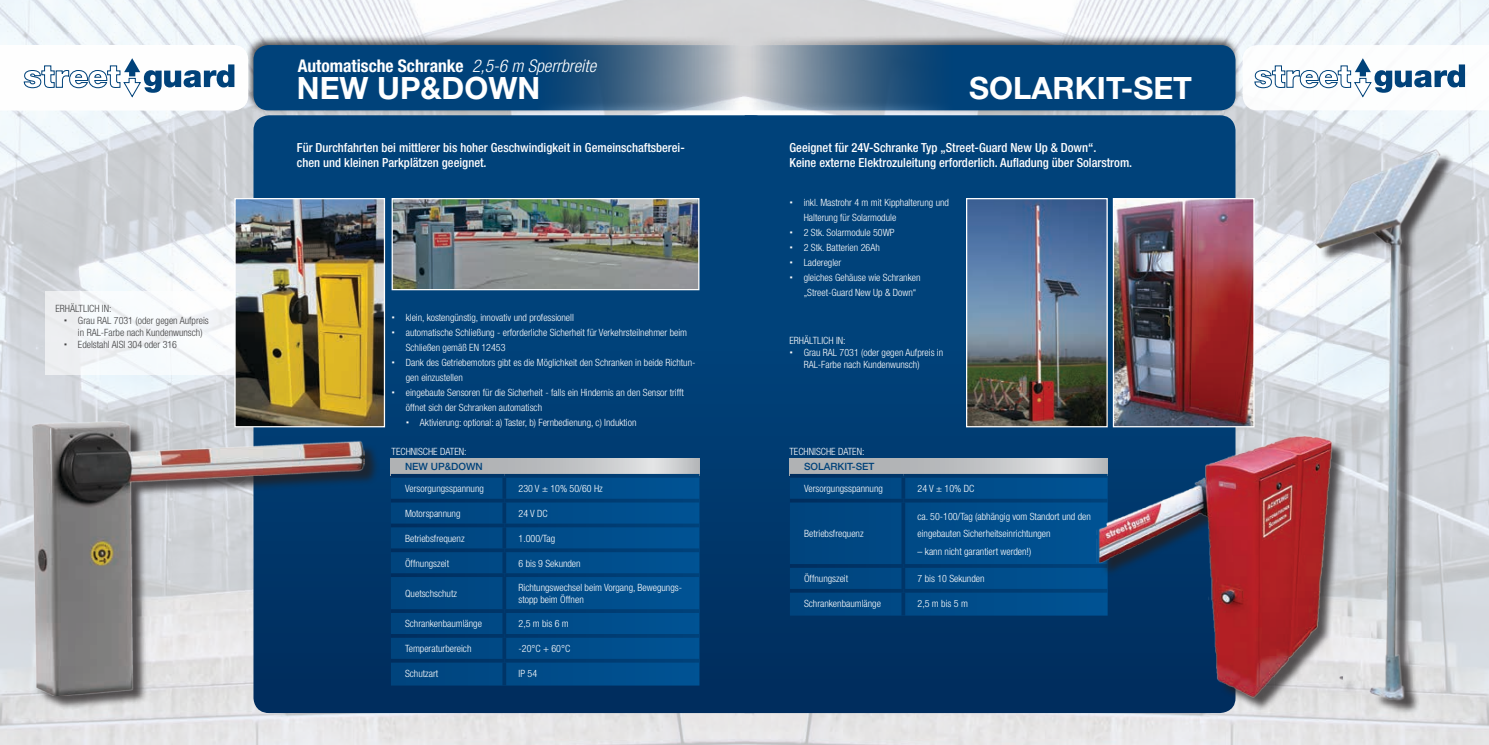
<style>
.page{position:relative;width:1489px;height:745px;background:#fff}
.page>*{position:absolute;margin:0;border:0;box-sizing:border-box;transform-origin:0 0}
.t1{font:700 30.75px "Helvetica Neue";color:#fff}
.t2{font:700 condensed 17.5px "Helvetica Neue";color:#fff}
.t3{font:500 condensed 12.5px/15px "Helvetica Neue";color:#fff}
.t4{font:300 condensed 10px/15px "Helvetica Neue";color:#fff}
.t5{font:300 condensed 10px/12px "Helvetica Neue";color:#414142}
.t6{font:500 10px "Helvetica Neue";color:#00427a}
.s1{font-weight:300;font-style:italic}
</style>
<div class="page">
<img style="left:0;top:0;width:1488px;height:744px">
<div style="left:253px;top:115px;width:516px;height:597px;background:linear-gradient(to bottom,#024982,#003061);border-radius:15px"></div>
<div style="left:245px;top:35px;width:494px;height:79px;background:#231f20;opacity:.75"></div>
<svg style="left:253px;top:45px;width:566px;height:65px;fill:#00427a"></svg>
<svg style="left:744px;top:115px;width:491px;height:597px"></svg>
<div style="left:746px;top:35px;width:494px;height:79px;background:#231f20;opacity:.75"></div>
<svg style="left:670px;top:45px;width:565px;height:65px;fill:#02427a"></svg>
<svg style="left:0;top:45px;width:248px;height:65px"></svg>
<svg style="left:391px;top:458px;width:308px;height:15px"></svg>
<svg style="left:391px;top:477px;width:308px;height:208px"></svg>
<svg style="left:391px;top:498px;width:113px;height:4px"></svg>
<svg style="left:504px;top:498px;width:195px;height:4px"></svg>
<svg style="left:391px;top:523px;width:113px;height:4px"></svg>
<svg style="left:504px;top:523px;width:195px;height:4px"></svg>
<svg style="left:391px;top:548px;width:113px;height:4px"></svg>
<svg style="left:504px;top:548px;width:195px;height:4px"></svg>
<hr style="left:391px;top:573px;width:113px;height:3px;background:#fff">
<hr style="left:504px;top:573px;width:195px;height:3px;background:#fff">
<svg style="left:391px;top:608px;width:113px;height:4px"></svg>
<svg style="left:504px;top:608px;width:195px;height:4px"></svg>
<svg style="left:391px;top:633px;width:113px;height:4px"></svg>
<svg style="left:504px;top:633px;width:195px;height:4px"></svg>
<svg style="left:391px;top:473px;width:113px;height:4px"></svg>
<svg style="left:504px;top:473px;width:195px;height:4px"></svg>
<svg style="left:502px;top:477px;width:4px;height:21px"></svg>
<svg style="left:502px;top:502px;width:4px;height:21px"></svg>
<svg style="left:502px;top:527px;width:4px;height:21px"></svg>
<svg style="left:502px;top:552px;width:4px;height:21px"></svg>
<svg style="left:502px;top:576px;width:4px;height:32px"></svg>
<svg style="left:502px;top:612px;width:4px;height:21px"></svg>
<svg style="left:502px;top:637px;width:4px;height:21px"></svg>
<svg style="left:391px;top:658px;width:113px;height:4px"></svg>
<svg style="left:504px;top:658px;width:195px;height:4px"></svg>
<svg style="left:502px;top:662px;width:4px;height:23px"></svg>
<svg style="left:789px;top:458px;width:301px;height:15px"></svg>
<svg style="left:789px;top:477px;width:301px;height:138px"></svg>
<svg style="left:789px;top:498px;width:114px;height:4px"></svg>
<svg style="left:903px;top:498px;width:187px;height:4px"></svg>
<svg style="left:789px;top:563px;width:114px;height:4px"></svg>
<svg style="left:903px;top:563px;width:187px;height:4px"></svg>
<svg style="left:789px;top:473px;width:114px;height:4px"></svg>
<svg style="left:903px;top:473px;width:187px;height:4px"></svg>
<svg style="left:901px;top:477px;width:4px;height:21px"></svg>
<svg style="left:901px;top:502px;width:4px;height:61px"></svg>
<svg style="left:901px;top:567px;width:4px;height:21px"></svg>
<svg style="left:789px;top:588px;width:114px;height:4px"></svg>
<svg style="left:903px;top:588px;width:187px;height:4px"></svg>
<svg style="left:901px;top:592px;width:4px;height:23px"></svg>
<img style="left:1090px;top:426px;width:128px;height:282px">
<img style="left:236px;top:200px;width:147px;height:225px">
<div style="left:234px;top:198px;width:151px;height:229px;border:1px solid #fff"></div>
<div style="left:45px;top:291px;width:189px;height:83px;background:linear-gradient(to right,#eef1f3,#fafcfd)"></div>
<div style="left:35px;top:423px;width:345px;height:287px;background:#231f20;opacity:.75"></div>
<img style="left:33px;top:421px;width:331px;height:273px">
<svg style="left:1242px;top:45px;width:246px;height:65px"></svg>
<img style="left:1114px;top:200px;width:104px;height:225px">
<div style="left:1112px;top:198px;width:142px;height:229px;border:1px solid #fff"></div>
<img style="left:967px;top:200px;width:138px;height:225px">
<div style="left:965px;top:198px;width:142px;height:229px;border:1px solid #fff"></div>
<img style="left:1218px;top:140px;width:270px;height:585px">
<img style="left:393px;top:200px;width:304px;height:88px">
<div style="left:391px;top:198px;width:308px;height:92px;border:1px solid #fff"></div>
<p class="t5" style="left:78px;top:302px;width:132px;text-indent:-22px">ERHÄLTLICH IN:<br>Grau RAL 7031 (oder gegen Aufpreis in RAL-Farbe nach Kundenwunsch)<br>Edelstahl AISI 304 oder 316</p>
<h2 class="t2" style="left:298px;top:55px;width:300px">Automatische Schranke <span class="s1">2,5-6 m Sperrbreite</span></h2>
<h1 class="t1" style="left:297px;top:69px;width:245px">NEW UP&amp;DOWN</h1>
<h1 class="t1" style="left:969px;top:69px;width:224px">SOLARKIT-SET</h1>
<p class="t3" style="left:297px;top:139px;width:389px">Für Durchfahrten bei mittlerer bis hoher Geschwindigkeit in Gemeinschaftsberei&shy;chen und kleinen Parkplätzen geeignet.</p>
<p class="t3" style="left:789px;top:139px;width:344px">Geeignet für 24V-Schranke Typ „Street-Guard New Up &amp; Down“.<br>Keine externe Elektrozuleitung erforderlich. Aufladung über Solarstrom.</p>
<p class="t4" style="left:406px;top:309px;width:169px">klein, kostengünstig, innovativ und professionell</p>
<p class="t4" style="left:406px;top:324px;width:283px">automatische Schließung - erforderliche Sicherheit für Verkehrsteilnehmer beim</p>
<p class="t4" style="left:406px;top:339px;width:101px">Schließen gemäß EN 12453</p>
<p class="t4" style="left:406px;top:354px;width:291px">Dank des Getriebemotors gibt es die Möglichkeit den Schranken in beide Richtun-</p>
<p class="t4" style="left:406px;top:369px;width:58px">gen einzustellen</p>
<p class="t4" style="left:406px;top:384px;width:280px">eingebaute Sensoren für die Sicherheit - falls ein Hindernis an den Sensor trifft</p>
<p class="t4" style="left:406px;top:399px;width:138px">öffnet sich der Schranken automatisch</p>
<p class="t4" style="left:420px;top:414px;width:218px">Aktivierung: optional: a) Taster, b) Fernbedienung, c) Induktion</p>
<p class="t6" style="left:405px;top:460px;width:79px">NEW UP&amp;DOWN</p>
<p class="t4" style="left:405px;top:481px;width:80px">Versorgungsspannung</p>
<p class="t4" style="left:518px;top:481px;width:86px">230 V ± 10% 50/60 Hz</p>
<p class="t4" style="left:405px;top:505px;width:57px">Motorspannung</p>
<p class="t4" style="left:518px;top:505px;width:31px">24 V DC</p>
<p class="t4" style="left:405px;top:530px;width:61px">Betriebsfrequenz</p>
<p class="t4" style="left:518px;top:530px;width:38px">1.000/Tag</p>
<p class="t4" style="left:405px;top:555px;width:46px">Öffnungszeit</p>
<p class="t4" style="left:518px;top:555px;width:64px">6 bis 9 Sekunden</p>
<p class="t4" style="left:405px;top:585px;width:53px">Quetschschutz</p>
<p class="t4" style="left:518px;top:581px;width:165px;line-height:12px">Richtungswechsel beim Vorgang, Bewegungs&shy;stopp beim Öffnen</p>
<p class="t4" style="left:405px;top:616px;width:78px">Schrankenbaumlänge</p>
<p class="t4" style="left:518px;top:616px;width:52px">2,5 m bis 6 m</p>
<p class="t4" style="left:405px;top:640px;width:68px">Temperaturbereich</p>
<p class="t4" style="left:518px;top:640px;width:53px">-20°C + 60°C</p>
<p class="t4" style="left:405px;top:665px;width:35px">Schutzart</p>
<p class="t4" style="left:518px;top:665px;width:20px">IP 54</p>
<p class="t4" style="left:391px;top:443px;width:76px">TECHNISCHE DATEN:</p>
<p class="t4" style="left:803px;top:195px;width:147px">inkl. Mastrohr 4 m mit Kipphalterung und<br>Halterung für Solarmodule<br>2 Stk. Solarmodule 50WP<br>2 Stk. Batterien 26Ah<br>Laderegler<br>gleiches Gehäuse wie Schranken „Street-Guard New Up &amp; Down“</p>
<p class="t4" style="left:803px;top:334px;width:141px;line-height:12px;text-indent:-14px">ERHÄLTLICH IN:<br>Grau RAL 7031 (oder gegen Aufpreis in<br>RAL-Farbe nach Kundenwunsch)</p>
<p class="t4" style="left:789px;top:443px;width:76px">TECHNISCHE DATEN:</p>
<p class="t6" style="left:804px;top:460px;width:72px">SOLARKIT-SET</p>
<p class="t4" style="left:804px;top:481px;width:80px">Versorgungsspannung</p>
<p class="t4" style="left:917px;top:481px;width:58px">24 V ± 10% DC</p>
<p class="t4" style="left:804px;top:526px;width:61px">Betriebsfrequenz</p>
<p class="t4" style="left:917px;top:507px;width:175px;line-height:17.5px">ca. 50-100/Tag (abhängig vom Standort und den eingebauten Sicherheitseinrichtungen</p>
<p class="t4" style="left:917px;top:543px;width:115px">– kann nicht garantiert werden!)</p>
<p class="t4" style="left:804px;top:571px;width:46px">Öffnungszeit</p>
<p class="t4" style="left:917px;top:571px;width:68px">7 bis 10 Sekunden</p>
<p class="t4" style="left:804px;top:595px;width:78px">Schrankenbaumlänge</p>
<p class="t4" style="left:917px;top:595px;width:52px">2,5 m bis 5 m</p>
</div>
